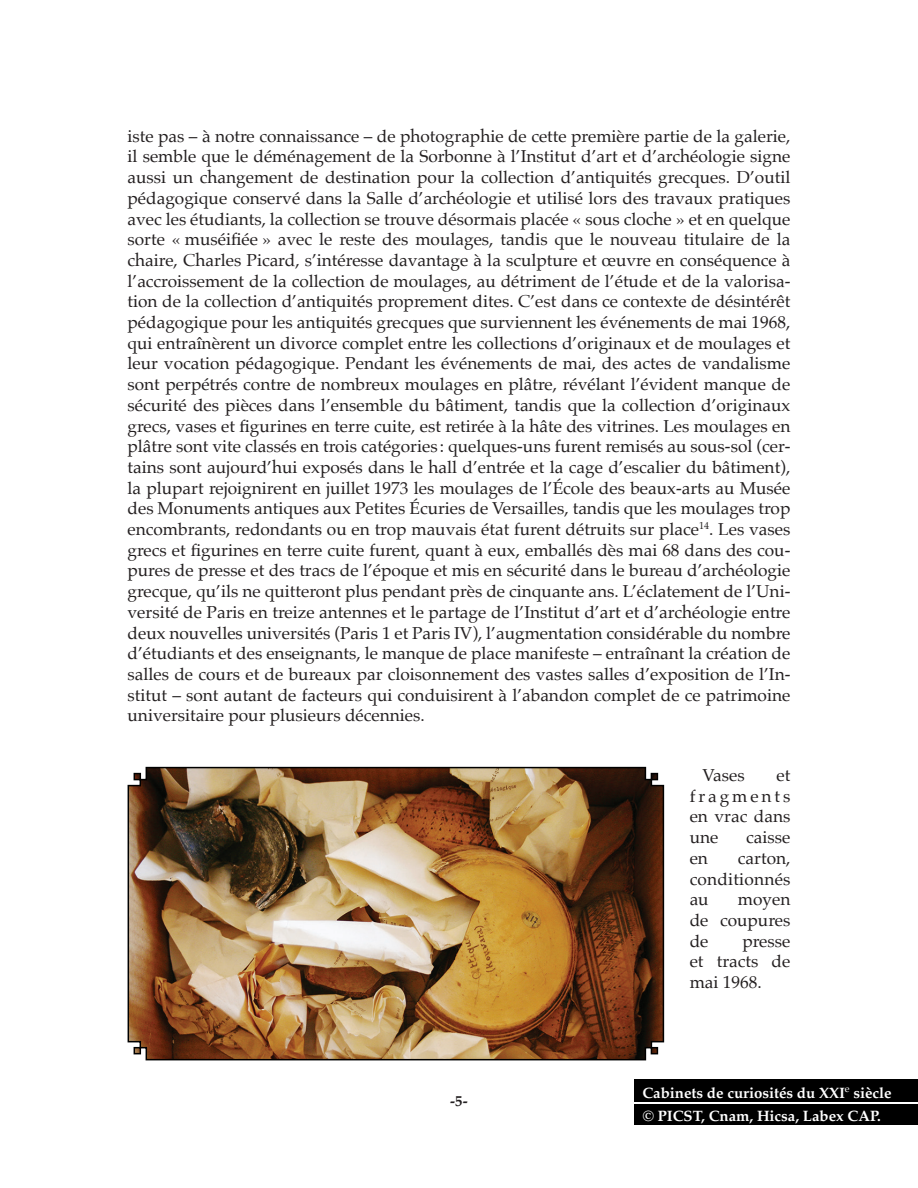
<style>
.page{position:relative;width:918px;height:1188px;background:#fff}
.page>*{position:absolute;margin:0;border:0;box-sizing:border-box;transform-origin:0 0}
.t1{font:17.25px/20.7px "Palatino";color:#231f20;text-align:justify}
.t2{font:700 15px "Palatino";color:#fff}
.t3{font:700 15px "Palatino";color:#231f20}
</style>
<div class="page">
<img style="left:127px;top:766px;width:538px;height:295px">
<div style="left:635px;top:1104px;width:283px;height:21px;background:#000"></div>
<div style="left:634px;top:1079px;width:284px;height:23px;background:#000"></div>
<p class="t1" style="left:128px;top:125px;width:664px">iste pas – à notre connaissance – de photographie de cette première partie de la galerie, il semble que le déménagement de la Sorbonne à l’Institut d’art et d’archéologie signe aussi un changement de destination pour la collection d’antiquités grecques. D’outil pédagogique conservé dans la Salle d’archéologie et utilisé lors des travaux pratiques avec les étudiants, la collection se trouve désormais placée « sous cloche » et en quelque sorte « muséifiée » avec le reste des moulages, tandis que le nouveau titulaire de la chaire, Charles Picard, s’intéresse davantage à la sculpture et œuvre en conséquence à l’accroissement de la collection de moulages, au détriment de l’étude et de la valorisa&shy;tion de la collection d’antiquités proprement dites. C’est dans ce contexte de désintérêt pédagogique pour les antiquités grecques que surviennent les événements de mai 1968, qui entraînèrent un divorce complet entre les collections d’originaux et de moulages et leur vocation pédagogique. Pendant les événements de mai, des actes de vandalisme sont perpétrés contre de nombreux moulages en plâtre, révélant l’évident manque de sécurité des pièces dans l’ensemble du bâtiment, tandis que la collection d’originaux grecs, vases et figurines en terre cuite, est retirée à la hâte des vitrines. Les moulages en plâtre sont vite classés en trois catégories : quelques-uns furent remisés au sous-sol (cer&shy;tains sont aujourd’hui exposés dans le hall d’entrée et la cage d’escalier du bâtiment), la plupart rejoignirent en juillet 1973 les moulages de l’École des beaux-arts au Musée des Monuments antiques aux Petites Écuries de Versailles, tandis que les moulages trop encombrants, redondants ou en trop mauvais état furent détruits sur place<sup>14</sup>. Les vases grecs et figurines en terre cuite furent, quant à eux, emballés dès mai 68 dans des cou&shy;pures de presse et des tracs de l’époque et mis en sécurité dans le bureau d’archéologie grecque, qu’ils ne quitteront plus pendant près de cinquante ans. L’éclatement de l’Uni&shy;versité de Paris en treize antennes et le partage de l’Institut d’art et d’archéologie entre deux nouvelles universités (Paris 1 et Paris IV), l’augmentation considérable du nombre d’étudiants et des enseignants, le manque de place manifeste – entraînant la création de salles de cours et de bureaux par cloisonnement des vastes salles d’exposition de l’In&shy;stitut – sont autant de facteurs qui conduisirent à l’abandon complet de ce patrimoine universitaire pour plusieurs décennies.</p>
<p class="t1" style="left:702px;top:765px;width:44px">Vases</p>
<p class="t1" style="left:690px;top:765px;width:102px;text-indent:87px">et fragments en vrac dans une</p>
<p class="t1" style="left:746px;top:827px;width:46px">caisse</p>
<p class="t3" style="left:450px;top:1088px;width:19px">-5-</p>
<p class="t1" style="left:690px;top:848px;width:102px;text-indent:48px">carton, conditionnés au</p>
<p class="t1" style="left:690px;top:848px;width:20px">en</p>
<p class="t1" style="left:690px;top:889px;width:102px;text-indent:48px">moyen de coupures de</p>
<p class="t1" style="left:690px;top:930px;width:102px;text-indent:53px">presse et tracts de mai 1968.</p>
<p class="t2" style="left:642px;top:1080px;width:251px">Cabinets de curiosités du XXI<sup>e</sup> siècle</p>
<p class="t2" style="left:643px;top:1103px;width:240px">© PICST, Cnam, Hicsa, Labex CAP.</p>
</div>
